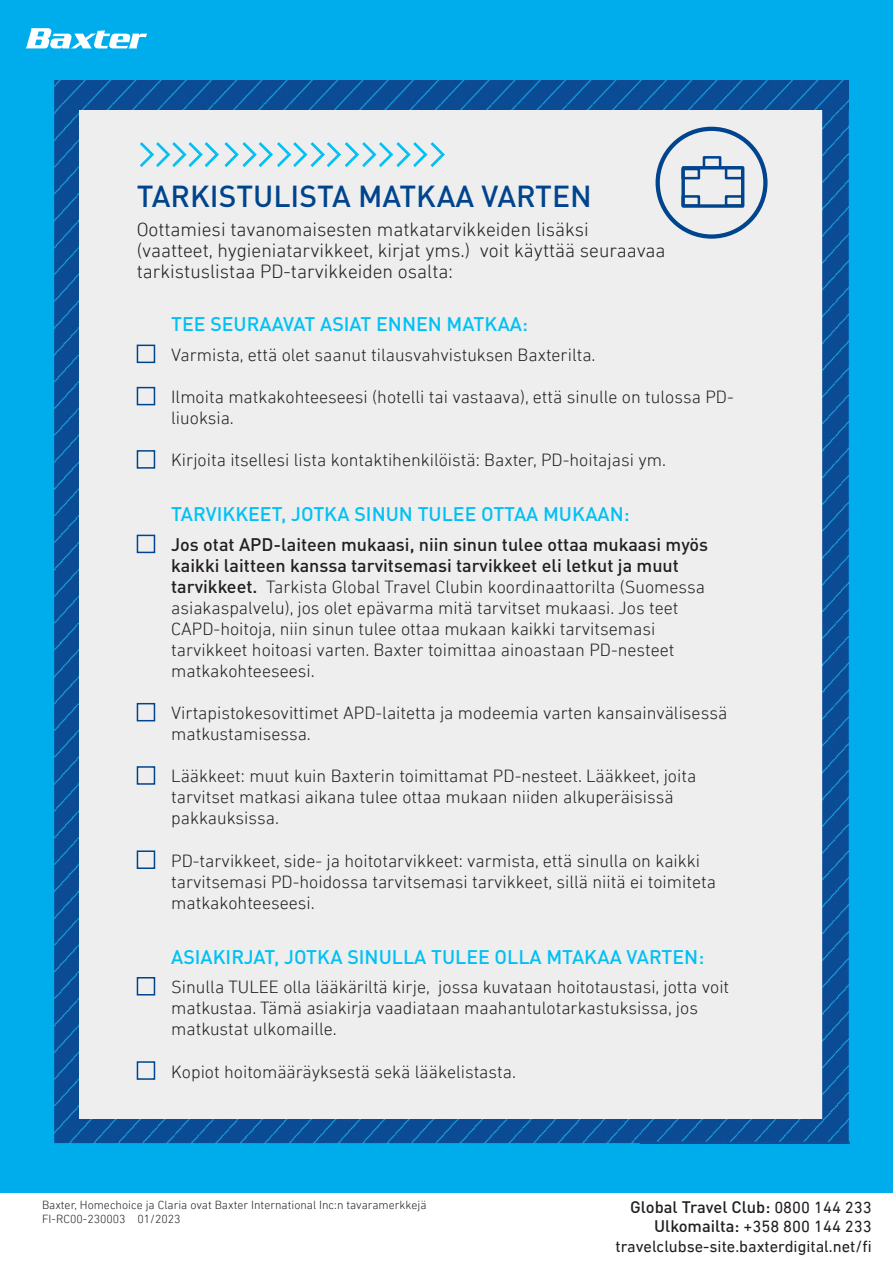
<style>
.page{position:relative;width:893px;height:1263px;background:#fff}
.page>*{position:absolute;margin:0;border:0;box-sizing:border-box;transform-origin:0 0}
.t1{font:500 30px "DIN Pro";color:#00448d}
.t2{font:300 19.5px/21px "DIN Next LT Pro";color:#231f20}
.t3{font:500 19.5px "DIN Pro";color:#01c0f4}
.t4{font:300 18px/21px "DIN Next LT Pro";color:#231f20}
.t5{font:16.5px/19.8px "DIN Next LT Pro";color:#231f20;text-align:right}
.t6{font:500 16.5px "DIN Pro";color:#231f20}
.t7{font:300 12px/14.4px "DIN Next LT Pro";color:#231f20}
.s1{font-family:"DIN Pro";font-weight:500}
.s2{font-family:"DIN Next LT Pro";font-weight:400}
</style>
<div class="page">
<div style="left:0;top:0;width:893px;height:1193px;background:#00adec"></div>
<svg style="left:26px;top:28px;width:121px;height:20px"></svg>
<img style="left:54px;top:81px;width:795px;height:1063px">
<div style="left:80px;top:85px;width:742px;height:1033px;background:#eee"></div>
<div style="left:656px;top:127px;width:111px;height:112px;border:4px solid #00448d;border-radius:50%"></div>
<div style="left:681px;top:166px;width:63px;height:42px;border:3px solid #00448d"></div>
<div style="left:725px;top:166px;width:18px;height:13px;border:3px solid #00448d"></div>
<div style="left:703px;top:156px;width:18px;height:13px;border:3px solid #00448d"></div>
<div style="left:725px;top:195px;width:18px;height:12px;border:3px solid #00448d"></div>
<div style="left:681px;top:168px;width:19px;height:11px;border:3px solid #00448d"></div>
<div style="left:681px;top:195px;width:19px;height:12px;border:3px solid #00448d"></div>
<div style="left:137px;top:345px;width:18px;height:18px;border:2px solid #00448d"></div>
<div style="left:137px;top:387px;width:18px;height:18px;border:2px solid #00448d"></div>
<div style="left:137px;top:450px;width:18px;height:19px;border:2px solid #00448d"></div>
<div style="left:137px;top:535px;width:18px;height:18px;border:2px solid #00448d"></div>
<div style="left:137px;top:703px;width:18px;height:18px;border:2px solid #00448d"></div>
<div style="left:137px;top:766px;width:18px;height:19px;border:2px solid #00448d"></div>
<div style="left:137px;top:850px;width:18px;height:19px;border:2px solid #00448d"></div>
<div style="left:137px;top:977px;width:18px;height:18px;border:2px solid #00448d"></div>
<div style="left:137px;top:1061px;width:18px;height:19px;border:2px solid #00448d"></div>
<svg style="left:140px;top:142px;width:305px;height:25px"></svg>
<img style="left:56px;top:81px;width:792px;height:28px">
<p class="t1" style="left:137px;top:171px;width:457px">TARKISTULISTA MATKAA VARTEN</p>
<p class="t2" style="left:137px;top:219px;width:530px">Oottamiesi tavanomaisesten matkatarvikkeiden lisäksi (vaatteet, hygieniatarvikkeet, kirjat yms.) voit käyttää seuraavaa tarkistuslistaa PD-tarvikkeiden osalta:</p>
<p class="t3" style="left:171px;top:308px;width:358px">TEE SEURAAVAT ASIAT ENNEN MATKAA:</p>
<p class="t4" style="left:171px;top:344px;width:426px">Varmista, että olet saanut tilausvahvistuksen Baxterilta.</p>
<p class="t4" style="left:171px;top:386px;width:564px">Ilmoita matkakohteeseesi (hotelli tai vastaava), että sinulle on tulossa PD&shy;liuoksia.</p>
<p class="t4" style="left:171px;top:450px;width:496px">Kirjoita itsellesi lista kontaktihenkilöistä: Baxter, PD-hoitajasi ym.</p>
<p class="t3" style="left:171px;top:498px;width:460px">TARVIKKEET, JOTKA SINUN TULEE OTTAA MUKAAN:</p>
<p class="t4" style="left:171px;top:534px;width:538px"><span class="s1">Jos otat APD-laiteen mukaasi, niin sinun tulee ottaa mukaasi myös kaikki laitteen kanssa tarvitsemasi tarvikkeet eli letkut ja muut tarvikkeet.</span> Tarkista Global Travel Clubin koordinaattorilta (Suomessa asiakaspalvelu), jos olet epävarma mitä tarvitset mukaasi. Jos teet CAPD-hoitoja, niin sinun tulee ottaa mukaan kaikki tarvitsemasi tarvikkeet hoitoasi varten. Baxter toimittaa ainoastaan PD-nesteet matkakohteeseesi.</p>
<p class="t4" style="left:171px;top:702px;width:557px">Virtapistokesovittimet APD-laitetta ja modeemia varten kansainvälisessä matkustamisessa.</p>
<p class="t4" style="left:171px;top:766px;width:526px">Lääkkeet: muut kuin Baxterin toimittamat PD-nesteet. Lääkkeet, joita tarvitset matkasi aikana tulee ottaa mukaan niiden alkuperäisissä pakkauksissa.</p>
<p class="t4" style="left:171px;top:850px;width:546px">PD-tarvikkeet, side- ja hoitotarvikkeet: varmista, että sinulla on kaikki tarvitsemasi PD-hoidossa tarvitsemasi tarvikkeet, sillä niitä ei toimiteta matkakohteeseesi.</p>
<p class="t3" style="left:171px;top:941px;width:535px">ASIAKIRJAT, JOTKA SINULLA TULEE OLLA MTAKAA VARTEN:</p>
<p class="t4" style="left:171px;top:976px;width:559px">Sinulla TULEE olla lääkäriltä kirje, jossa kuvataan hoitotaustasi, jotta voit matkustaa. Tämä asiakirja vaadiataan maahantulotarkastuksissa, jos matkustat ulkomaille.</p>
<p class="t4" style="left:171px;top:1061px;width:346px">Kopiot hoitomääräyksestä sekä lääkelistasta.</p>
<p class="t7" style="left:42px;top:1197px;width:386px">Baxter, Homechoice ja Claria ovat Baxter International Inc:n tavaramerkkejä<br>FI-RC00-230003 01/2023</p>
<p class="t6" style="left:630px;top:1193px;width:243px">Global Travel Club: <span class="s2">0800 144 233</span></p>
<p class="t5" style="left:616px;top:1216px;width:258px"><span class="s1">Ulkomailta:</span> +358 800 144 233 travelclubse-site.baxterdigital.net/fi</p>
</div>
